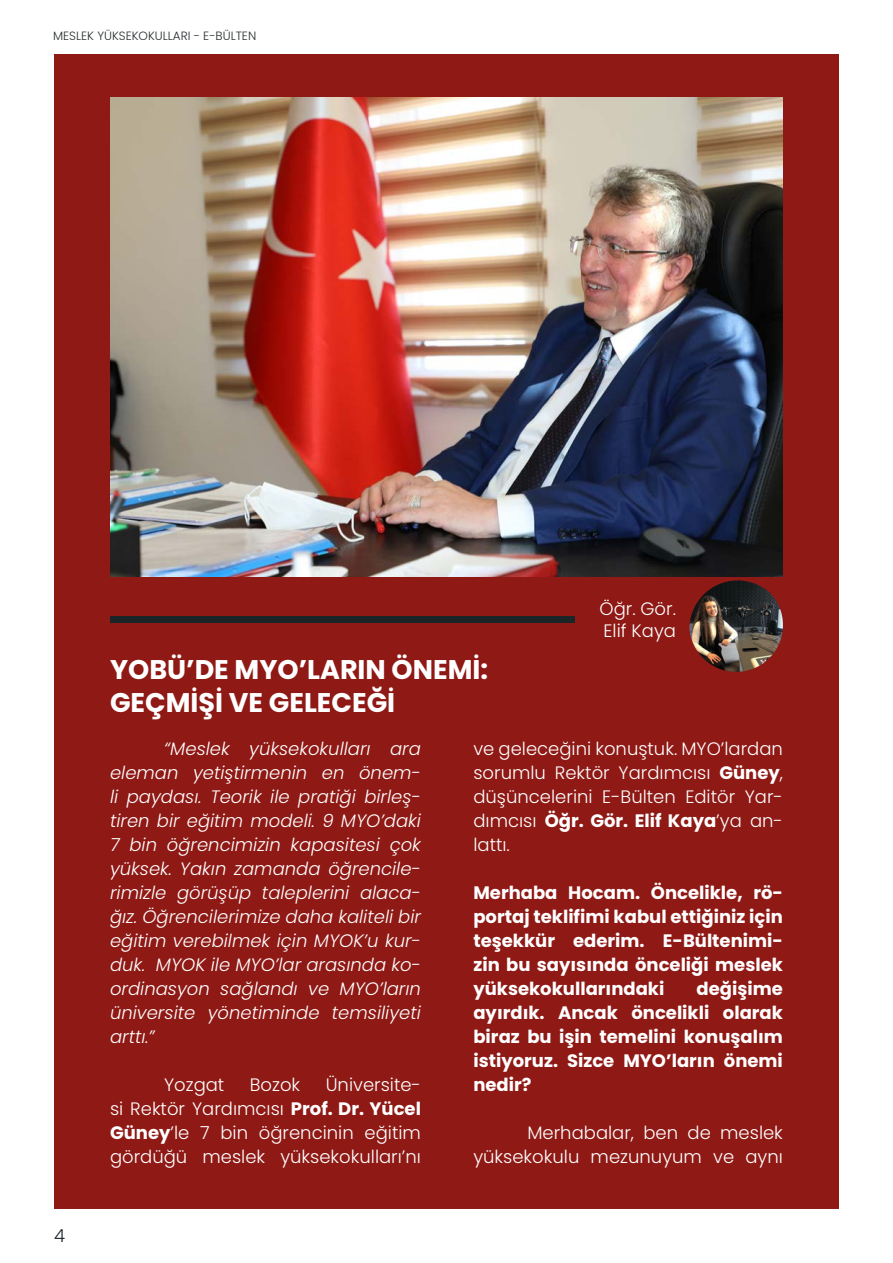
<style>
.page{position:relative;width:893px;height:1263px;background:#fff}
.page>*{position:absolute;margin:0;border:0;box-sizing:border-box;transform-origin:0 0}
.t1{font:700 27px "Poppins";color:#fff}
.t2{font:italic 300 18px/24px "Poppins";color:#fff;text-align:justify}
.t3{font:300 18px/24px "Poppins";color:#fff;text-align:justify}
.t4{font:700 18px/24px "Poppins";color:#fff;text-align:justify}
.t5{font:300 18px "Poppins";color:#1b2528}
.t6{font:300 12px "Poppins";color:#262c2d}
.s1{font-weight:700}
</style>
<div class="page">
<div style="left:54px;top:54px;width:785px;height:1155px;background:#8f1915"></div>
<div style="left:110px;top:616px;width:464px;height:6px;background:#1b2528"></div>
<img style="left:110px;top:97px;width:673px;height:480px">
<img style="left:689px;top:580px;width:94px;height:92px">
<p class="t6" style="left:53px;top:29px;width:205px">MESLEK YÜKSEKOKULLARI - E-BÜLTEN</p>
<p class="t3" style="left:599px;top:597px;width:78px">Öğr. Gör.</p>
<p class="t3" style="left:604px;top:619px;width:74px">Elif Kaya</p>
<p class="t5" style="left:54px;top:1225px;width:13px">4</p>
<p class="t1" style="left:110px;top:654px;width:380px">YOBÜ’DE MYO’LARIN ÖNEMİ:</p>
<p class="t1" style="left:110px;top:687px;width:287px">GEÇMİŞİ VE GELECEĞİ</p>
<p class="t3" style="left:473px;top:737px;width:311px">ve geleceğini konuştuk. MYO’lardan sorumlu Rektör Yardımcısı <span class="s1">Güney</span>, düşüncelerini E-Bülten Editör Yar&shy;dımcısı <span class="s1">Öğr. Gör. Elif Kaya</span>’ya an&shy;lattı.</p>
<p class="t4" style="left:473px;top:881px;width:311px">Merhaba Hocam. Öncelikle, rö&shy;portaj teklifimi kabul ettiğiniz için teşekkür ederim. E-Bültenimi&shy;zin bu sayısında önceliği meslek yüksekokullarındaki</p>
<p class="t2" style="left:110px;top:737px;width:312px;text-indent:54px">“Meslek yüksekokulları ara eleman yetiştirmenin en önem&shy;li paydası. Teorik ile pratiği birleş&shy;tiren bir eğitim modeli. 9 MYO’daki 7 bin öğrencimizin kapasitesi çok yüksek. Yakın zamanda öğrencile&shy;rimizle görüşüp taleplerini alaca&shy;ğız. Öğrencilerimize daha kaliteli bir eğitim verebilmek için MYOK’u kur&shy;duk. MYOK ile MYO’lar arasında ko&shy;ordinasyon sağlandı ve MYO’ların üniversite yönetiminde temsiliyeti arttı.”</p>
<p class="t3" style="left:164px;top:1073px;width:62px">Yozgat</p>
<p class="t3" style="left:250px;top:1073px;width:52px">Bozok</p>
<p class="t4" style="left:473px;top:977px;width:311px;text-indent:223px">değişime ayırdık. Ancak öncelikli olarak biraz bu işin temelini konuşalım istiyoruz. Sizce MYO’ların önemi nedir?</p>
<p class="t3" style="left:473px;top:1121px;width:311px;text-align:right">Merhabalar, ben de meslek yüksekokulu mezunuyum ve aynı</p>
<p class="t3" style="left:110px;top:1073px;width:312px;text-indent:216px">Üniversite&shy;si Rektör Yardımcısı <span class="s1">Prof. Dr. Yücel Güney</span>’le 7 bin öğrencinin eğitim gördüğü meslek yüksekokulları’nı</p>
</div>
